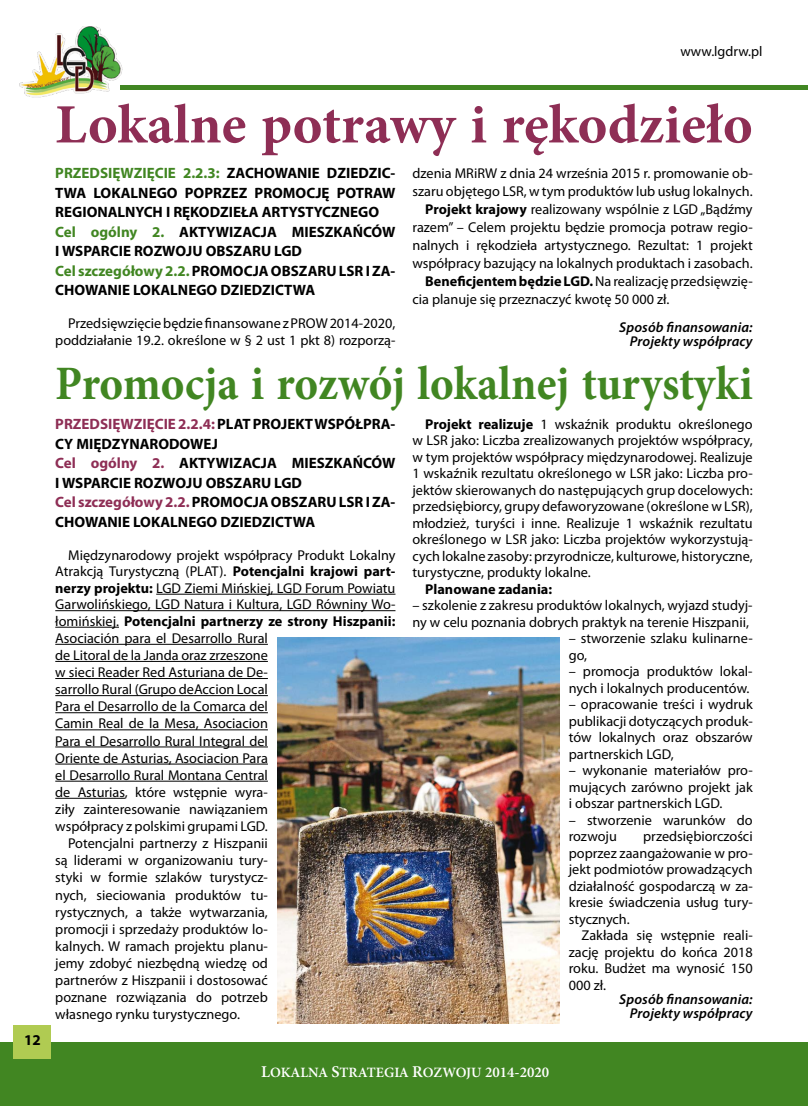
<style>
.page{position:relative;width:808px;height:1106px;background:#fff}
.page>*{position:absolute;margin:0;border:0;box-sizing:border-box;transform-origin:0 0}
.t1{font:700 55.5px "Minion Pro";color:#8e2e55}
.t2{font:700 48px "Minion Pro";color:#418622;scale:.94 1}
.t3{font:700 15px/19.5px "Myriad Pro";color:#000}
.t4{font:14.25px/16.5px "Myriad Pro";color:#000;text-align:justify}
.t5{font:italic 600 14.25px/14.1px "Myriad Pro";letter-spacing:.01em;color:#000;text-align:right}
.t6{font:700 14.25px "Myriad Pro";color:#000}
.t7{font:600 14.25px "Minion Pro";color:#fff}
.t8{font:14.1px "Myriad Pro";color:#000}
.s1{font-weight:700}
.s2{color:#418622}
.s3{color:#8e2e55}
.s4{font-weight:400}
.s5{font-size:16.5px}
.s6{font-size:15px}
</style>
<div class="page">
<div style="left:0;top:1042px;width:808px;height:64px;background:#418622"></div>
<img style="left:20px;top:26px;width:102px;height:72px">
<div style="left:14px;top:1025px;width:37px;height:33px;background:#b0cb52"></div>
<hr style="left:120px;top:86px;width:688px;height:4px;background:#418622">
<hr style="left:156px;top:594px;width:239px;height:1px;background:#000">
<hr style="left:55px;top:610px;width:340px;height:1px;background:#000">
<hr style="left:55px;top:627px;width:64px;height:1px;background:#000">
<hr style="left:55px;top:644px;width:213px;height:1px;background:#000">
<hr style="left:55px;top:661px;width:213px;height:1px;background:#000">
<hr style="left:55px;top:678px;width:213px;height:1px;background:#000">
<hr style="left:55px;top:695px;width:213px;height:1px;background:#000">
<hr style="left:55px;top:712px;width:213px;height:1px;background:#000">
<hr style="left:55px;top:729px;width:213px;height:1px;background:#000">
<hr style="left:55px;top:746px;width:213px;height:1px;background:#000">
<hr style="left:55px;top:763px;width:213px;height:1px;background:#000">
<hr style="left:55px;top:780px;width:213px;height:1px;background:#000">
<hr style="left:55px;top:798px;width:70px;height:1px;background:#000">
<img style="left:278px;top:637px;width:282px;height:386px">
<p class="t8" style="left:680px;top:43px;width:84px">www.lgdrw.pl</p>
<p class="t3" style="left:24px;top:1029px;width:18px">12</p>
<h1 class="t1" style="left:55px;top:86px;width:699px">Lokalne potrawy i rękodzieło</h1>
<p class="t4" style="left:412px;top:164px;width:342px">dzenia MRiRW z dnia 24 września 2015 r. promowanie ob-</p>
<p class="t4" style="left:412px;top:182px;width:342px">szaru objętego LSR, w tym produktów lub usług lokalnych.</p>
<p class="t4" style="left:425px;top:200px;width:329px"><span class="s1">Projekt krajowy</span> realizowany wspólnie z LGD „Bądźmy</p>
<p class="t4" style="left:412px;top:218px;width:342px">razem” – Celem projektu będzie promocja potraw regio-</p>
<p class="t4" style="left:412px;top:236px;width:342px">nalnych i rękodzieła artystycznego. Rezultat: 1 projekt</p>
<p class="t4" style="left:412px;top:254px;width:342px">współpracy bazujący na lokalnych produktach i zasobach.</p>
<p class="t4" style="left:425px;top:272px;width:329px"><span class="s1">Beneficjentem będzie LGD.</span> Na realizację przedsięwzię-</p>
<p class="t4" style="left:412px;top:290px;width:258px">cia planuje się przeznaczyć kwotę 50 000 zł.</p>
<p class="t5" style="left:619px;top:320px;width:135px">Sposób finansowania:<br>Projekty współpracy</p>
<h2 class="t2" style="left:55px;top:349px;width:743px">Promocja i rozwój lokalnej turystyki</h2>
<p class="t3" style="left:55px;top:163px;width:342px"><span class="s2">PRZEDSIĘWZIĘCIE 2.2.3:</span> ZACHOWANIE DZIEDZIC-TWA LOKALNEGO POPRZEZ PROMOCJĘ POTRAW REGIONALNYCH I RĘKODZIEŁA ARTYSTYCZNEGO <span class="s2">Cel ogólny 2.</span> AKTYWIZACJA MIESZKAŃCÓW I WSPARCIE ROZWOJU OBSZARU LGD<br><span class="s2">Cel szczegółowy 2.2.</span> PROMOCJA OBSZARU LSR I ZA-CHOWANIE LOKALNEGO DZIEDZICTWA</p>
<p class="t4" style="left:55px;top:315px;width:342px;text-align:right">Przedsięwzięcie będzie finansowane z PROW 2014-2020, poddziałanie 19.2. określone w § 2 ust 1 pkt 8) rozporzą-</p>
<p class="t3" style="left:55px;top:414px;width:342px"><span class="s3">PRZEDSIĘWZIĘCIE 2.2.4:</span> PLAT PROJEKT WSPÓŁPRA-CY MIĘDZYNARODOWEJ<br><span class="s3">Cel ogólny 2.</span> AKTYWIZACJA MIESZKAŃCÓW I WSPARCIE ROZWOJU OBSZARU LGD<br><span class="s3">Cel szczegółowy 2.2.</span> PROMOCJA OBSZARU LSR I ZA-CHOWANIE LOKALNEGO DZIEDZICTWA</p>
<p class="t4" style="left:68px;top:546px;width:329px">Międzynarodowy projekt współpracy Produkt Lokalny</p>
<p class="t4" style="left:55px;top:563px;width:342px">Atrakcją Turystyczną (PLAT). <span class="s1">Potencjalni krajowi part-</span></p>
<p class="t4" style="left:55px;top:579px;width:342px"><span class="s1">nerzy projektu:</span> LGD Ziemi Mińskiej, LGD Forum Powiatu</p>
<p class="t4" style="left:55px;top:596px;width:342px">Garwolińskiego, LGD Natura i Kultura, LGD Równiny Wo-</p>
<p class="t6" style="left:55px;top:611px;width:342px"><span class="s4">łomińskiej.</span> Potencjalni partnerzy ze strony Hiszpanii:</p>
<p class="t4" style="left:55px;top:629px;width:214px">Asociación para el Desarrollo Rural</p>
<p class="t4" style="left:55px;top:646px;width:214px">de Litoral de la Janda oraz zrzeszone</p>
<p class="t4" style="left:55px;top:664px;width:214px">w sieci Reader Red Asturiana de De-</p>
<p class="t4" style="left:55px;top:681px;width:214px">sarrollo Rural (Grupo deAccion Local</p>
<p class="t4" style="left:55px;top:698px;width:214px">Para el Desarrollo de la Comarca del</p>
<p class="t4" style="left:55px;top:715px;width:214px">Camin Real de la Mesa, Asociacion</p>
<p class="t4" style="left:55px;top:732px;width:214px">Para el Desarrollo Rural Integral del</p>
<p class="t4" style="left:55px;top:749px;width:214px">Oriente de Asturias, Asociacion Para</p>
<p class="t4" style="left:55px;top:766px;width:214px">el Desarrollo Rural Montana Central</p>
<p class="t4" style="left:55px;top:783px;width:214px">de Asturias, które wstępnie wyra-</p>
<p class="t4" style="left:55px;top:800px;width:214px">ziły zainteresowanie nawiązaniem</p>
<p class="t4" style="left:55px;top:817px;width:214px">współpracy z polskimi grupami LGD.</p>
<p class="t4" style="left:68px;top:835px;width:201px">Potencjalni partnerzy z Hiszpanii</p>
<p class="t4" style="left:55px;top:852px;width:214px">są liderami w organizowaniu tury-</p>
<p class="t4" style="left:55px;top:869px;width:214px">styki w formie szlaków turystycz-</p>
<p class="t4" style="left:55px;top:886px;width:214px">nych, sieciowania produktów tu-</p>
<p class="t4" style="left:55px;top:903px;width:214px">rystycznych, a także wytwarzania,</p>
<p class="t4" style="left:55px;top:920px;width:214px">promocji i sprzedaży produktów lo-</p>
<p class="t4" style="left:55px;top:937px;width:214px">kalnych. W ramach projektu planu-</p>
<p class="t4" style="left:55px;top:954px;width:214px">jemy zdobyć niezbędną wiedzę od</p>
<p class="t4" style="left:55px;top:971px;width:214px">partnerów z Hiszpanii i dostosować</p>
<p class="t4" style="left:55px;top:988px;width:214px">poznane rozwiązania do potrzeb</p>
<p class="t4" style="left:55px;top:1006px;width:186px">własnego rynku turystycznego.</p>
<p class="t4" style="left:412px;top:415px;width:342px;text-indent:13px"><span class="s1">Projekt realizuje</span> 1 wskaźnik produktu określonego w LSR jako: Liczba zrealizowanych projektów współpracy, w tym projektów współpracy międzynarodowej. Realizuje 1 wskaźnik rezultatu określonego w LSR jako: Liczba pro&shy;jektów skierowanych do następujących grup docelowych: przedsiębiorcy, grupy defaworyzowane (określone w LSR), młodzież, turyści i inne. Realizuje 1 wskaźnik rezultatu określonego w LSR jako: Liczba projektów wykorzystują&shy;cych lokalne zasoby: przyrodnicze, kulturowe, historyczne, turystyczne, produkty lokalne.</p>
<p class="t6" style="left:425px;top:579px;width:128px">Planowane zadania:</p>
<p class="t4" style="left:412px;top:597px;width:342px">– szkolenie z zakresu produktów lokalnych, wyjazd studyj&shy;ny w celu poznania dobrych praktyk na terenie Hiszpanii,</p>
<p class="t4" style="left:569px;top:630px;width:185px">– stworzenie szlaku kulinarne&shy;go,</p>
<p class="t4" style="left:569px;top:663px;width:185px">– promocja produktów lokal&shy;nych i lokalnych producentów.</p>
<p class="t4" style="left:569px;top:696px;width:185px">– opracowanie treści i wydruk publikacji dotyczących produk&shy;tów lokalnych oraz obszarów partnerskich LGD,</p>
<p class="t4" style="left:569px;top:762px;width:185px">– wykonanie materiałów pro&shy;mujących zarówno projekt jak i obszar partnerskich LGD.</p>
<p class="t4" style="left:569px;top:811px;width:185px">– stworzenie warunków do rozwoju</p>
<p class="t4" style="left:569px;top:828px;width:185px;text-indent:74px">przedsiębiorczości poprzez zaangażowanie w pro&shy;jekt podmiotów prowadzących działalność gospodarczą w za&shy;kresie świadczenia usług tury&shy;stycznych.</p>
<p class="t4" style="left:569px;top:927px;width:185px;text-indent:13px">Zakłada się wstępnie reali&shy;zację projektu do końca 2018 roku. Budżet ma wynosić 150<br>000 zł.</p>
<p class="t5" style="left:619px;top:991px;width:135px">Sposób finansowania:<br>Projekty współpracy</p>
<p class="t7" style="left:261px;top:1062px;width:290px"><span class="s5">L</span>OKALNA <span class="s5">S</span>TRATEGIA <span class="s5">R</span>OZWOJU <span class="s6">2014-2020</span></p>
</div>
